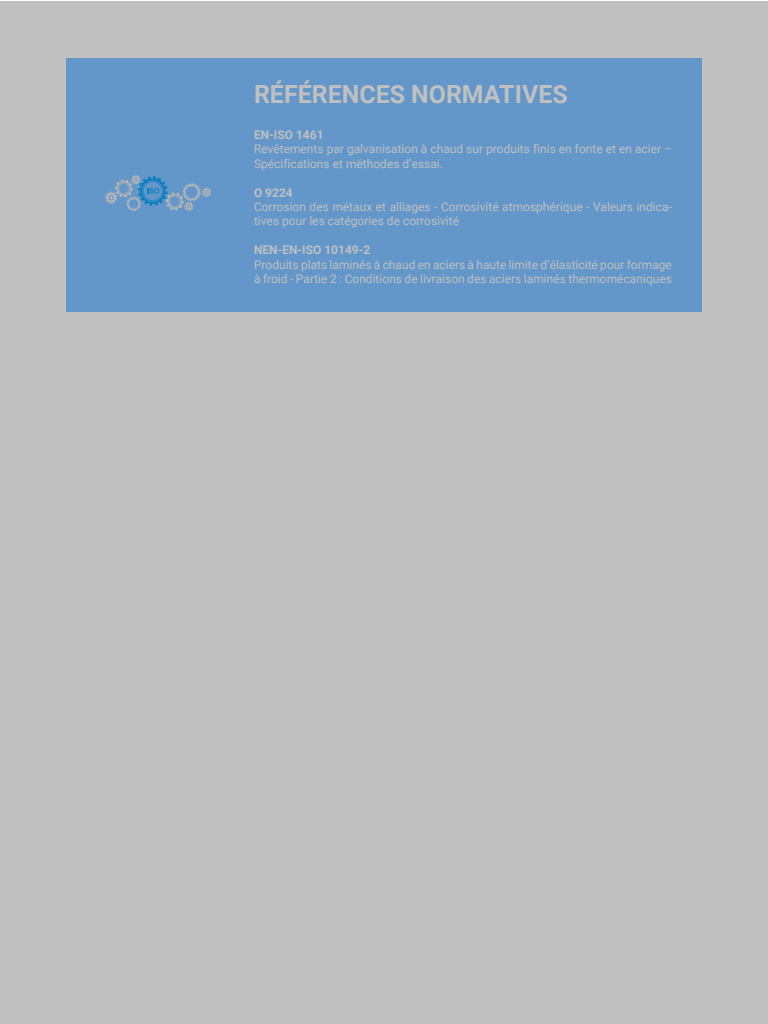
<style>
.page{position:relative;width:768px;height:1024px;background:#fff}
.page>*{position:absolute;margin:0;border:0;box-sizing:border-box;transform-origin:0 0}
.t1{font:700 25px "Roboto";color:#c0c0c0}
.t2{font:12px/14.4px "Roboto";color:#c0c0c0}
.t3{font:700 12px "Roboto";color:#c0c0c0}
</style>
<div class="page">
<div style="left:0;top:1px;width:768px;height:1023px;background:#c0c0c0"></div>
<div style="left:66px;top:58px;width:636px;height:254px;background:#6397ca"></div>
<svg style="left:105px;top:175px;width:106px;height:36px"></svg>
<svg style="left:137px;top:176px;width:31px;height:30px"></svg>
<h1 class="t1" style="left:254px;top:77px;width:315px">RÉFÉRENCES NORMATIVES</h1>
<p class="t3" style="left:254px;top:126px;width:71px">EN-ISO 1461</p>
<p class="t2" style="left:254px;top:141px;width:420px">Revêtements par galvanisation à chaud sur produits finis en fonte et en acier –<br>Spécifications et méthodes d’essai.</p>
<p class="t3" style="left:254px;top:184px;width:40px">O 9224</p>
<p class="t2" style="left:254px;top:199px;width:419px">Corrosion des métaux et alliages - Corrosivité atmosphérique - Valeurs indica&shy;tives pour les catégories de corrosivité</p>
<p class="t3" style="left:254px;top:242px;width:118px">NEN-EN-ISO 10149-2</p>
<p class="t2" style="left:254px;top:257px;width:420px">Produits plats laminés à chaud en aciers à haute limite d’élasticité pour formage à froid - Partie 2 : Conditions de livraison des aciers laminés thermomécaniques</p>
</div>
